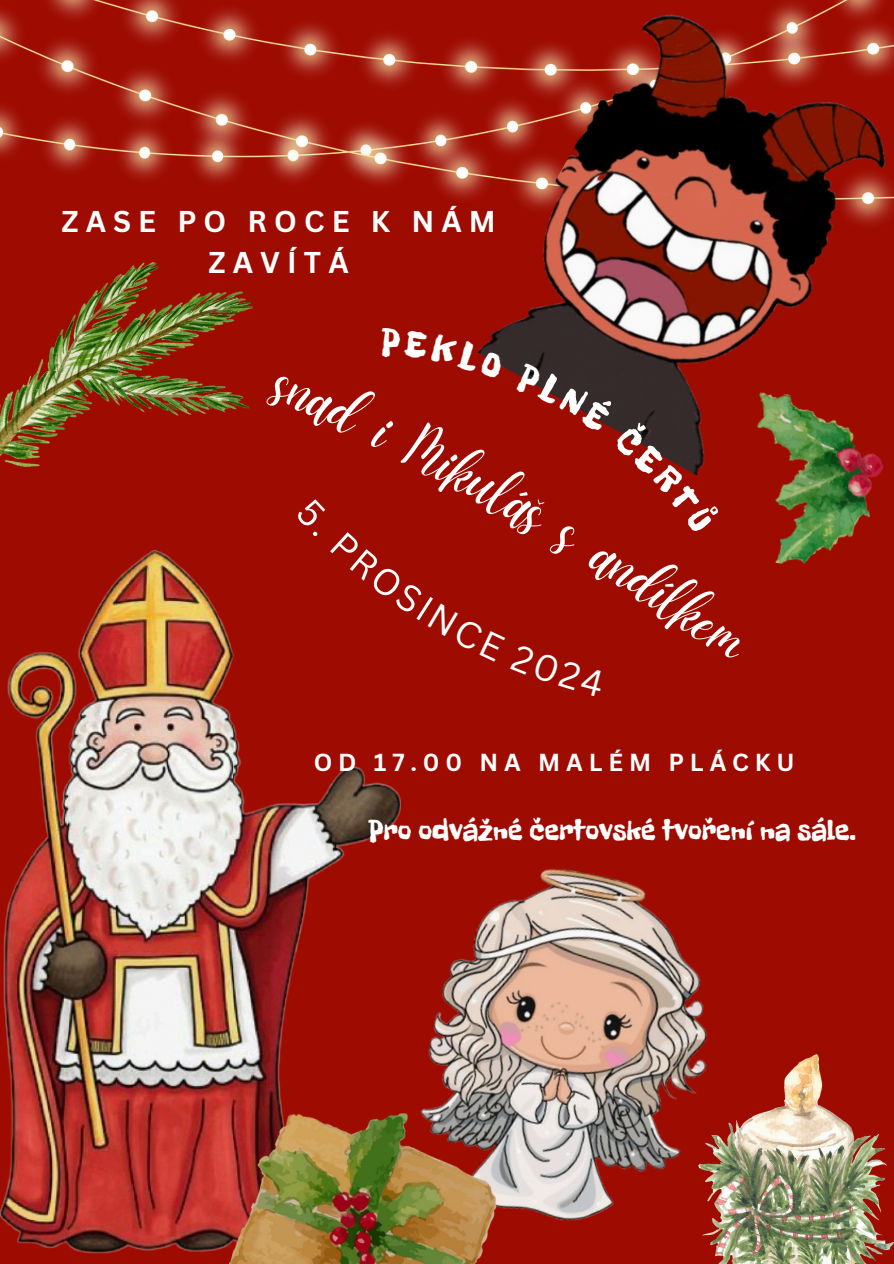
<style>
.page{position:relative;width:894px;height:1264px;background:#fff}
.page>*{position:absolute;margin:0;border:0;box-sizing:border-box;transform-origin:0 0}
.t1{font:30px "Freckle Face";color:#fff}
.t2{font:700 29.25px/40.5px "Canva Sans";letter-spacing:.245em;color:#fff;text-align:center}
.t3{font:700 24px "Canva Sans";letter-spacing:.245em;color:#fff}
</style>
<div class="page">
<div style="left:0;top:0;width:893px;height:1263px;background:#9e0c01"></div>
<img style="left:0;top:0;width:463px;height:198px">
<img style="left:420px;top:869px;width:287px;height:352px">
<img style="left:0;top:550px;width:400px;height:703px">
<img style="left:463px;top:0;width:430px;height:340px">
<img style="left:757px;top:392px;width:127px;height:172px">
<img style="left:230px;top:1113px;width:266px;height:150px">
<img style="left:698px;top:1054px;width:195px;height:209px">
<img style="left:0;top:262px;width:252px;height:205px">
<svg style="left:265px;top:327px;width:482px;height:370px"></svg>
<p class="t2" style="left:61px;top:200px;width:436px">ZASE PO ROCE K NÁM<br>ZAVÍTÁ</p>
<p class="t3" style="left:313px;top:745px;width:482px">OD 17.00 NA MALÉM PLÁCKU</p>
<p class="t1" style="left:368px;top:811px;width:489px">Pro odvážné čertovské tvoření na sále.</p>
</div>
